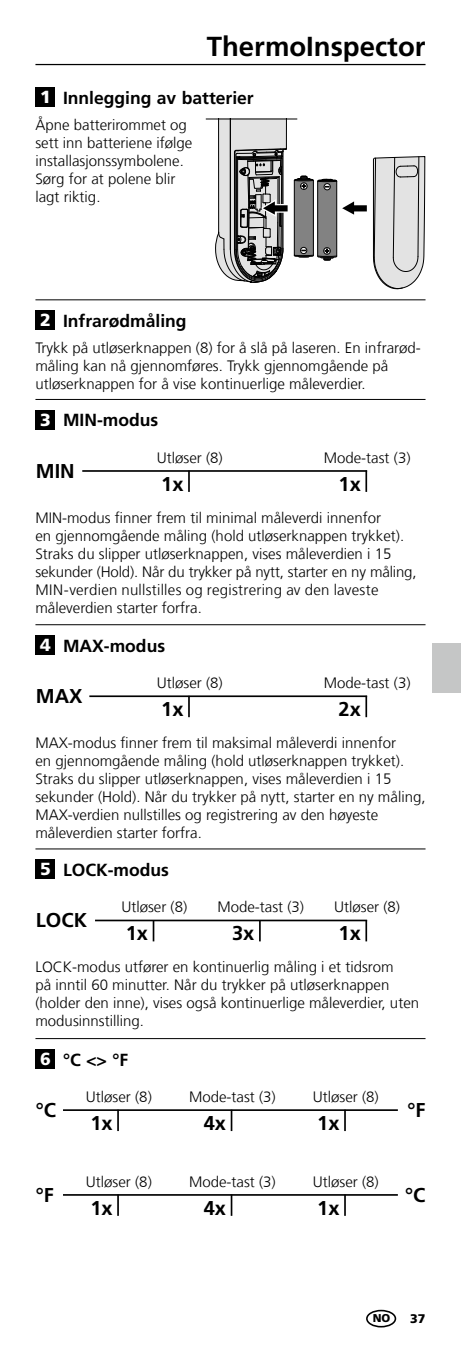
<style>
.page{position:relative;width:461px;height:1347px;background:#fff}
.page>*{position:absolute;margin:0;border:0;box-sizing:border-box;transform-origin:0 0}
.t1{font:700 27.5px "Frutiger LT Com";color:#000}
.t2{font:700 20px "Frutiger LT Com";color:#000}
.t3{font:700 17.5px "Frutiger LT Com";color:#000}
.t4{font:900 17.5px "Frutiger LT Com";color:#fff}
.t5{font:300 15px/18px "Frutiger LT Com";color:#000}
.t6{font:900 12.5px "Frutiger LT Com";color:#000}
.t7{font:900 11.25px "Frutiger LT Com";color:#000}
.s1{font-weight:900;color:#fff}
</style>
<div class="page">
<hr style="left:35px;top:64px;width:390px;height:1px;background:#000">
<svg style="left:373px;top:156px;width:52px;height:133px;background:#cbcbcb"></svg>
<div style="left:350px;top:204px;width:18px;height:9px;border:3px solid #fff"></div>
<div style="left:351px;top:205px;width:16px;height:6px;background:#000"></div>
<svg style="left:205px;top:119px;width:151px;height:163px"></svg>
<hr style="left:206px;top:119px;width:91px;height:1px;background:#000">
<hr style="left:82px;top:470px;width:285px;height:2px;background:#000">
<hr style="left:188px;top:470px;width:2px;height:22px;background:#000">
<hr style="left:365px;top:470px;width:2px;height:22px;background:#000">
<div style="left:35px;top:635px;width:20px;height:20px;background:#000"></div>
<hr style="left:89px;top:695px;width:278px;height:2px;background:#000">
<hr style="left:188px;top:696px;width:2px;height:21px;background:#000">
<hr style="left:365px;top:696px;width:2px;height:21px;background:#000">
<div style="left:35px;top:859px;width:20px;height:20px;background:#000"></div>
<hr style="left:95px;top:919px;width:272px;height:2px;background:#000">
<svg style="left:153px;top:921px;width:1px;height:20px"></svg>
<hr style="left:259px;top:920px;width:2px;height:21px;background:#000">
<hr style="left:365px;top:920px;width:2px;height:21px;background:#000">
<hr style="left:35px;top:624px;width:390px;height:1px;background:#000">
<hr style="left:35px;top:848px;width:390px;height:1px;background:#000">
<hr style="left:35px;top:1038px;width:390px;height:1px;background:#000">
<hr style="left:35px;top:399px;width:390px;height:1px;background:#000">
<div style="left:35px;top:1049px;width:20px;height:19px;background:#000"></div>
<hr style="left:63px;top:1109px;width:335px;height:2px;background:#000">
<hr style="left:117px;top:1109px;width:2px;height:22px;background:#000">
<svg style="left:231px;top:1109px;width:1px;height:22px"></svg>
<hr style="left:344px;top:1109px;width:2px;height:22px;background:#000">
<hr style="left:63px;top:1194px;width:335px;height:1px;background:#000">
<hr style="left:117px;top:1194px;width:2px;height:21px;background:#000">
<svg style="left:231px;top:1194px;width:1px;height:21px"></svg>
<hr style="left:344px;top:1194px;width:2px;height:21px;background:#000">
<hr style="left:35px;top:299px;width:390px;height:1px;background:#000">
<div style="left:35px;top:410px;width:20px;height:19px;background:#000"></div>
<div style="left:35px;top:310px;width:20px;height:20px;background:#000"></div>
<div style="left:35px;top:87px;width:20px;height:20px;background:#000"></div>
<div style="left:366px;top:1309px;width:30px;height:18px;border:2px solid #000;border-radius:50%"></div>
<div style="left:432px;top:643px;width:29px;height:49px;background:#c5c6c6"></div>
<h1 class="t1" style="left:207px;top:30px;width:220px">ThermoInspector</h1>
<p class="t3" style="left:40px;top:87px;width:215px"><span class="s1">1</span> Innlegging av batterier</p>
<p class="t5" style="left:35px;top:116px;width:158px">Åpne batterirommet og sett inn batteriene ifølge installasjonssymbolene.<br>Sørg for at polene blir lagt riktig.</p>
<p class="t3" style="left:40px;top:310px;width:148px"><span class="s1">2</span> Infrarødmåling</p>
<p class="t5" style="left:35px;top:339px;width:387px">Trykk på utløserknappen (8) for å slå på laseren. En infrarød&shy;måling kan nå gjennomføres. Trykk gjennomgående på utløserknappen for å vise kontinuerlige måleverdier.</p>
<p class="t3" style="left:40px;top:410px;width:120px"><span class="s1">3</span> MIN-modus</p>
<h2 class="t2" style="left:36px;top:459px;width:40px">MIN</h2>
<p class="t5" style="left:157px;top:448px;width:67px">Utløser (8)</p>
<p class="t5" style="left:324px;top:448px;width:88px">Mode-tast (3)</p>
<h2 class="t2" style="left:161px;top:472px;width:24px">1x</h2>
<h2 class="t2" style="left:338px;top:472px;width:24px">1x</h2>
<p class="t5" style="left:35px;top:508px;width:382px">MIN-modus finner frem til minimal måleverdi innenfor<br>en gjennomgående måling (hold utløserknappen trykket).<br>Straks du slipper utløserknappen, vises måleverdien i 15 sekunder (Hold). Når du trykker på nytt, starter en ny måling, MIN-verdien nullstilles og registrering av den laveste måleverdien starter forfra.</p>
<p class="t4" style="left:40px;top:634px;width:12px">4</p>
<p class="t3" style="left:63px;top:635px;width:104px">MAX-modus</p>
<h2 class="t2" style="left:36px;top:684px;width:48px">MAX</h2>
<p class="t5" style="left:157px;top:674px;width:67px">Utløser (8)</p>
<p class="t5" style="left:324px;top:674px;width:88px">Mode-tast (3)</p>
<h2 class="t2" style="left:161px;top:697px;width:24px">1x</h2>
<h2 class="t2" style="left:338px;top:697px;width:24px">2x</h2>
<p class="t5" style="left:35px;top:734px;width:391px">MAX-modus finner frem til maksimal måleverdi innenfor<br>en gjennomgående måling (hold utløserknappen trykket).<br>Straks du slipper utløserknappen, vises måleverdien i 15 sekunder (Hold). Når du trykker på nytt, starter en ny måling, MAX-verdien nullstilles og registrering av den høyeste måleverdien starter forfra.</p>
<p class="t4" style="left:40px;top:858px;width:12px">5</p>
<p class="t3" style="left:63px;top:859px;width:107px">LOCK-modus</p>
<h2 class="t2" style="left:36px;top:908px;width:53px">LOCK</h2>
<p class="t5" style="left:121px;top:898px;width:67px">Utløser (8)</p>
<p class="t5" style="left:217px;top:898px;width:88px">Mode-tast (3)</p>
<p class="t5" style="left:334px;top:898px;width:67px">Utløser (8)</p>
<h2 class="t2" style="left:126px;top:921px;width:24px">1x</h2>
<h2 class="t2" style="left:232px;top:921px;width:24px">3x</h2>
<h2 class="t2" style="left:338px;top:921px;width:24px">1x</h2>
<p class="t5" style="left:35px;top:958px;width:385px">LOCK-modus utfører en kontinuerlig måling i et tidsrom<br>på inntil 60 minutter. Når du trykker på utløserknappen (holder den inne), vises også kontinuerlige måleverdier, uten modusinnstilling.</p>
<p class="t3" style="left:40px;top:1049px;width:90px"><span class="s1">6</span> °C &lt;&gt; °F</p>
<p class="t5" style="left:86px;top:1087px;width:67px">Utløser (8)</p>
<p class="t5" style="left:189px;top:1087px;width:88px">Mode-tast (3)</p>
<p class="t5" style="left:313px;top:1087px;width:67px">Utløser (8)</p>
<h2 class="t2" style="left:36px;top:1098px;width:22px">°C</h2>
<h2 class="t2" style="left:407px;top:1098px;width:19px">°F</h2>
<h2 class="t2" style="left:90px;top:1111px;width:24px">1x</h2>
<h2 class="t2" style="left:204px;top:1111px;width:24px">4x</h2>
<h2 class="t2" style="left:317px;top:1111px;width:24px">1x</h2>
<p class="t5" style="left:86px;top:1172px;width:67px">Utløser (8)</p>
<p class="t5" style="left:189px;top:1172px;width:88px">Mode-tast (3)</p>
<p class="t5" style="left:313px;top:1172px;width:67px">Utløser (8)</p>
<h2 class="t2" style="left:36px;top:1182px;width:20px">°F</h2>
<h2 class="t2" style="left:405px;top:1182px;width:22px">°C</h2>
<h2 class="t2" style="left:90px;top:1196px;width:24px">1x</h2>
<h2 class="t2" style="left:204px;top:1196px;width:24px">4x</h2>
<h2 class="t2" style="left:317px;top:1196px;width:24px">1x</h2>
<p class="t7" style="left:372px;top:1311px;width:19px">NO</p>
<p class="t6" style="left:410px;top:1310px;width:17px">37</p>
</div>
